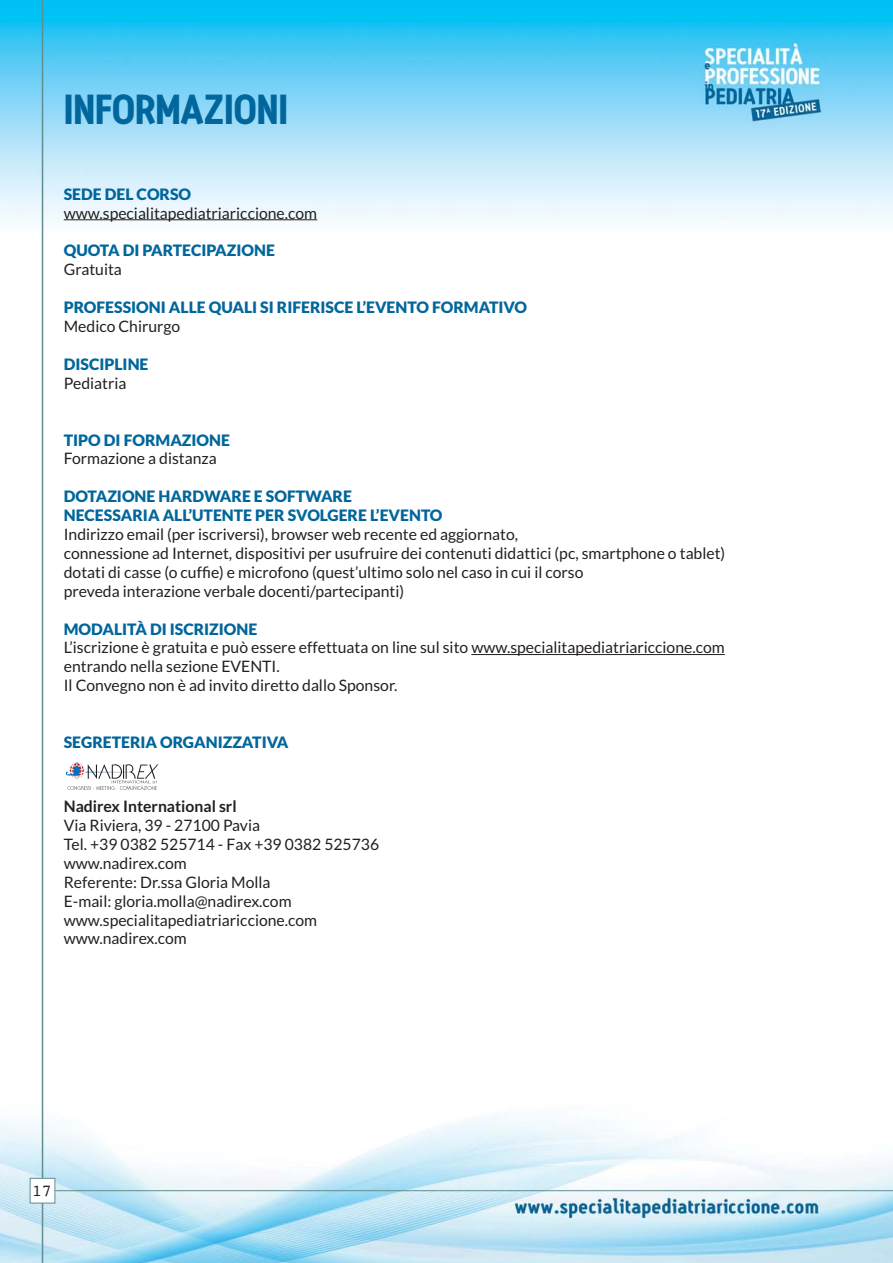
<style>
.page{position:relative;width:893px;height:1263px;background:#fff}
.page>*{position:absolute;margin:0;border:0;box-sizing:border-box;transform-origin:0 0}
.t1{font:700 40.5px "Antitled";color:#00669b}
.t2{font:16.5px "Courier";color:#231f20}
.t3{font:15.75px/18.9px "Lato";color:#231f20}
.t4{font:900 15.75px/18.9px "Lato";color:#00669b}
.t5{font:700 15.75px "Lato";color:#231f20}
</style>
<div class="page">
<img style="left:0;top:0;width:893px;height:1263px">
<hr style="left:64px;top:219px;width:253px;height:1px;background:#231f20">
<hr style="left:471px;top:654px;width:254px;height:1px;background:#231f20">
<svg style="left:66px;top:762px;width:92px;height:28px"></svg>
<hr style="left:43px;top:1190px;width:850px;height:1px;background:#5f8e90">
<hr style="left:42px;top:0;width:1px;height:1263px;background:#5f8e90">
<div style="left:31px;top:1179px;width:24px;height:24px;background:#fff"></div>
<div style="left:30px;top:1178px;width:25px;height:25px;border:1px solid #5f8e90"></div>
<h1 class="t1" style="left:64px;top:87px;width:226px">INFORMAZIONI</h1>
<p class="t4" style="left:64px;top:186px;width:129px">SEDE DEL CORSO</p>
<p class="t3" style="left:64px;top:205px;width:255px">www.specialitapediatriariccione.com</p>
<p class="t4" style="left:64px;top:243px;width:213px">QUOTA DI PARTECIPAZIONE</p>
<p class="t3" style="left:64px;top:262px;width:60px">Gratuita</p>
<p class="t4" style="left:64px;top:299px;width:465px">PROFESSIONI ALLE QUALI SI RIFERISCE L’EVENTO FORMATIVO</p>
<p class="t3" style="left:64px;top:318px;width:118px">Medico Chirurgo</p>
<p class="t4" style="left:64px;top:356px;width:86px">DISCIPLINE</p>
<p class="t3" style="left:64px;top:375px;width:64px">Pediatria</p>
<p class="t4" style="left:64px;top:432px;width:168px">TIPO DI FORMAZIONE</p>
<p class="t3" style="left:64px;top:451px;width:155px">Formazione a distanza</p>
<p class="t4" style="left:64px;top:488px;width:380px">DOTAZIONE HARDWARE E SOFTWARE<br>NECESSARIA ALL’UTENTE PER SVOLGERE L’EVENTO</p>
<p class="t3" style="left:64px;top:526px;width:663px">Indirizzo email (per iscriversi), browser web recente ed aggiornato,<br>connessione ad Internet, dispositivi per usufruire dei contenuti didattici (pc, smartphone o tablet) dotati di casse (o cuffie) e microfono (quest’ultimo solo nel caso in cui il corso<br>preveda interazione verbale docenti/partecipanti)</p>
<p class="t4" style="left:64px;top:621px;width:195px">MODALITÀ DI ISCRIZIONE</p>
<p class="t3" style="left:64px;top:640px;width:662px">L’iscrizione è gratuita e può essere effettuata on line sul sito www.specialitapediatriariccione.com entrando nella sezione EVENTI.<br>Il Convegno non è ad invito diretto dallo Sponsor.</p>
<p class="t4" style="left:64px;top:734px;width:226px">SEGRETERIA ORGANIZZATIVA</p>
<p class="t5" style="left:64px;top:800px;width:174px">Nadirex International srl</p>
<p class="t3" style="left:64px;top:817px;width:317px">Via Riviera, 39 - 27100 Pavia<br>Tel. +39 0382 525714 - Fax +39 0382 525736 www.nadirex.com<br>Referente: Dr.ssa Gloria Molla<br>E-mail: gloria.molla@nadirex.com www.specialitapediatriariccione.com www.nadirex.com</p>
<p class="t2" style="left:32px;top:1184px;width:21px">17</p>
</div>
